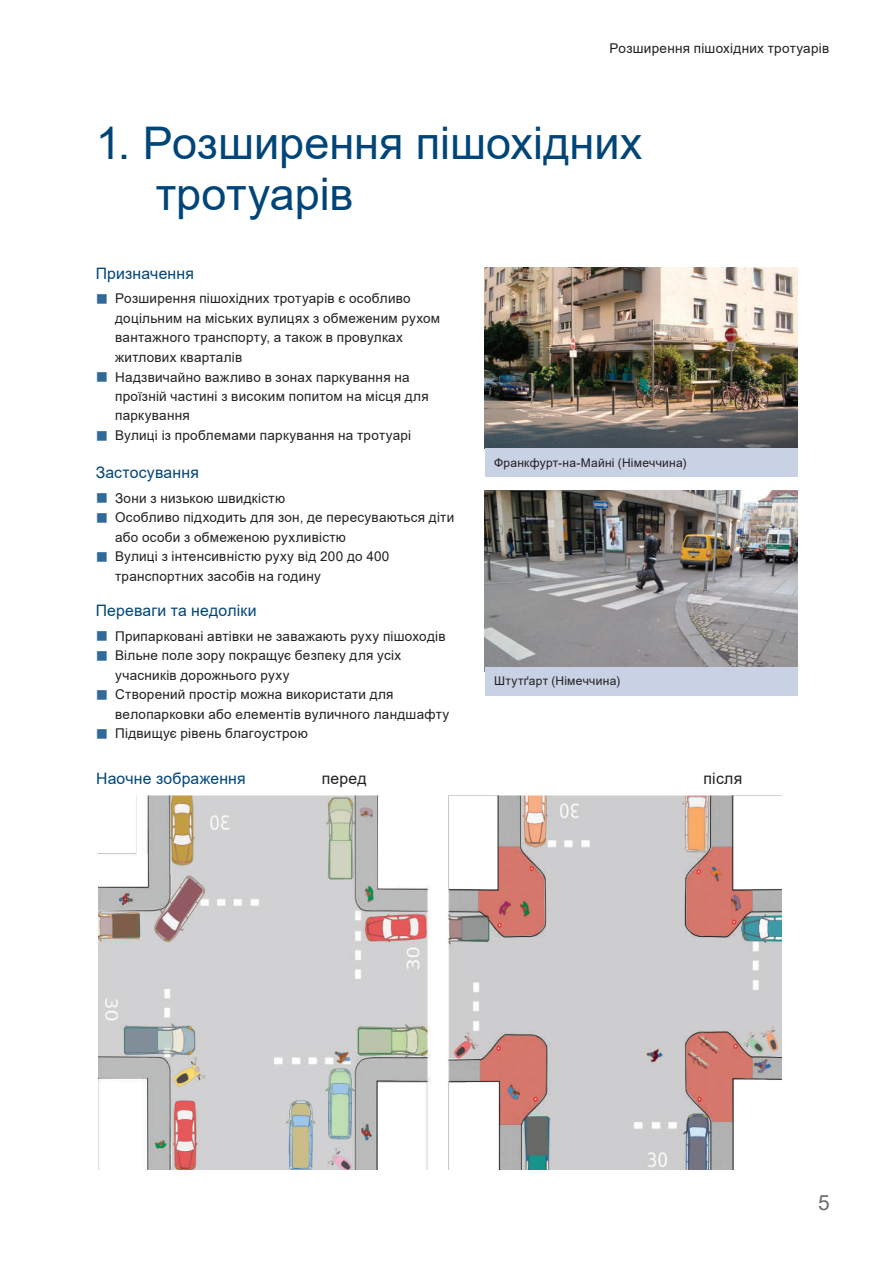
<style>
.page{position:relative;width:893px;height:1263px;background:#fff}
.page>*{position:absolute;margin:0;border:0;box-sizing:border-box;transform-origin:0 0}
.t1{font:45px/51px "Arial";color:#004578}
.t2{font:21px "Arial";color:#6c6d70}
.t3{font:15.75px "Arial";letter-spacing:.01em;color:#004578}
.t4{font:15.75px "Arial";letter-spacing:.015em;color:#231f20}
.t5{font:13.5px/19.5px "Arial";letter-spacing:.02em;color:#231f20}
.t6{font:12px "Arial";letter-spacing:.02em;color:#231f20}
</style>
<div class="page">
<img style="left:485px;top:268px;width:312px;height:181px">
<div style="left:485px;top:449px;width:312px;height:28px;background:#c8d2e4"></div>
<img style="left:98px;top:795px;width:683px;height:374px">
<img style="left:485px;top:490px;width:312px;height:177px">
<div style="left:485px;top:667px;width:312px;height:28px;background:#c8d2e4"></div>
<p class="t5" style="left:610px;top:39px;width:221px">Розширення пішохідних тротуарів</p>
<h1 class="t1" style="left:156px;top:117px;width:488px;text-indent:-60px">1. Розширення пішохідних тротуарів</h1>
<p class="t3" style="left:96px;top:263px;width:100px">Призначення</p>
<p class="t5" style="left:115px;top:289px;width:327px">Розширення пішохідних тротуарів є особливо доцільним на міських вулицях з обмеженим рухом вантажного транспорту, а також в провулках житлових кварталів<br>Надзвичайно важливо в зонах паркування на проїзній частині з високим попитом на місця для паркування<br>Вулиці із проблемами паркування на тротуарі</p>
<p class="t3" style="left:96px;top:462px;width:105px">Застосування</p>
<p class="t5" style="left:115px;top:488px;width:341px">Зони з низькою швидкістю<br>Особливо підходить для зон, де пересуваються діти або особи з обмеженою рухливістю<br>Вулиці з інтенсивністю руху від 200 до 400 транспортних засобів на годину</p>
<p class="t3" style="left:96px;top:600px;width:162px">Переваги та недоліки</p>
<p class="t5" style="left:115px;top:626px;width:335px">Припарковані автівки не заважають руху пішоходів Вільне поле зору покращує безпеку для усіх учасників дорожнього руху<br>Створений простір можна використати для велопарковки або елементів вуличного ландшафту Підвищує рівень благоустрою</p>
<p class="t6" style="left:494px;top:454px;width:194px">Франкфурт-на-Майні (Німеччина)</p>
<p class="t6" style="left:494px;top:673px;width:127px">Штутґарт (Німеччина)</p>
<p class="t3" style="left:96px;top:768px;width:151px">Наочне зображення</p>
<p class="t4" style="left:322px;top:767px;width:46px">перед</p>
<p class="t4" style="left:704px;top:767px;width:40px">після</p>
<h2 class="t2" style="left:818px;top:1188px;width:13px">5</h2>
</div>
